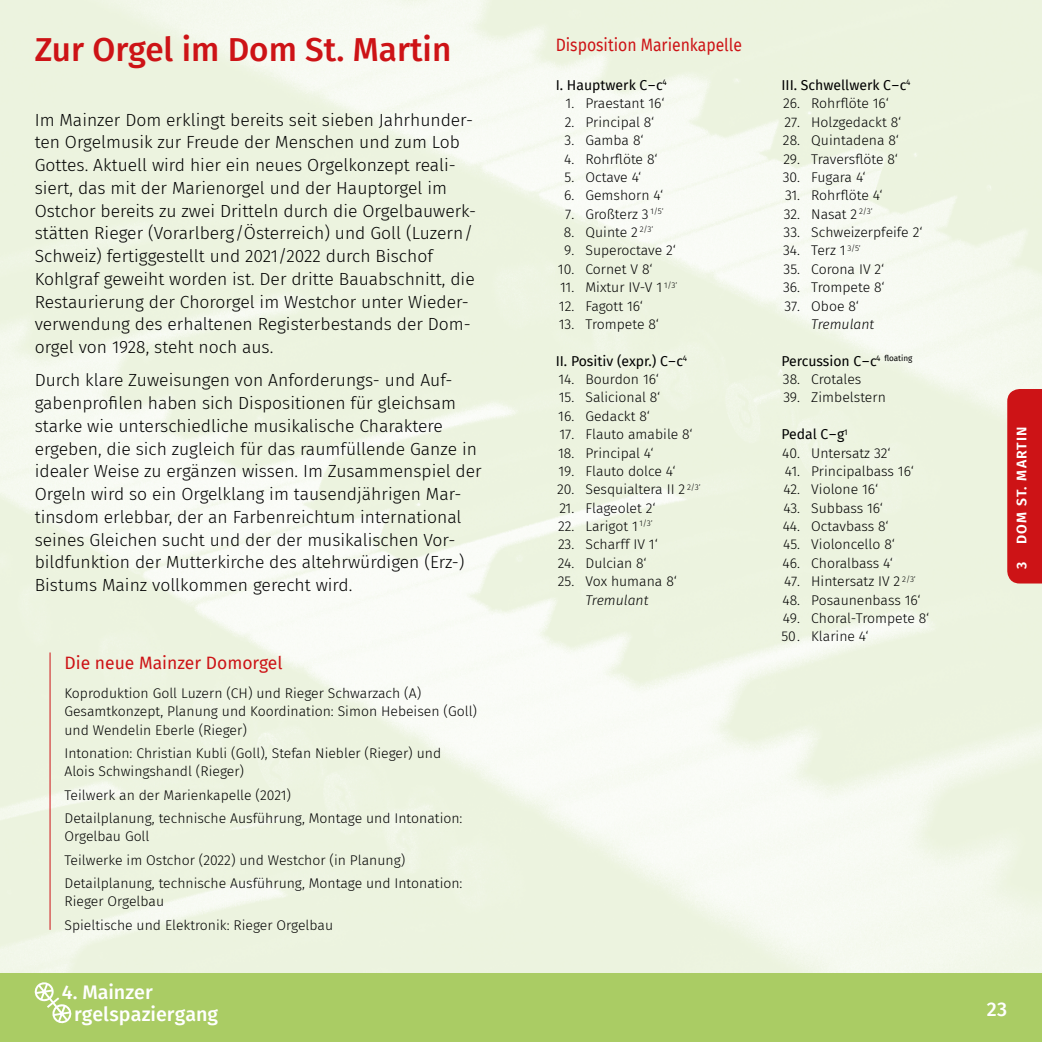
<style>
.page{position:relative;width:1042px;height:1042px;background:#fff}
.page>*{position:absolute;margin:0;border:0;box-sizing:border-box;transform-origin:0 0}
.t1{font:500 33.25px "Fira Sans";color:#cd1316}
.t2{font:500 19.6px/21.7px "Fira Sans";color:#fff}
.t3{font:300 17.5px/22.8px "Fira Sans";color:#000}
.t4{font:17.5px "Fira Sans";color:#cd1316;scale:.9 1}
.t5{font:17.5px "Fira Sans";color:#cd1316}
.t6{font:300 14px/23.3px "Fira Sans";color:#000}
.t7{font:14px "Fira Sans";color:#000}
.t8{font:italic 300 14px "Fira Sans";color:#000}
.t9{font:600 14px "Fira Sans";letter-spacing:.08em;color:#fff}
</style>
<div class="page">
<div style="left:0;top:972px;width:1042px;height:70px;background:#aacc64"></div>
<svg style="left:34px;top:982px;width:38px;height:42px"></svg>
<div style="left:1007px;top:389px;width:35px;height:194px;background:#cd1316"></div>
<hr style="left:50px;top:652px;width:1px;height:278px;background:#cd1316">
<h1 class="t1" style="left:35px;top:23px;width:418px">Zur Orgel im Dom St. Martin</h1>
<p class="t3" style="left:35px;top:108px;width:443px">Im Mainzer Dom erklingt bereits seit sieben Jahrhunder&shy;ten Orgelmusik zur Freude der Menschen und zum Lob Gottes. Aktuell wird hier ein neues Orgelkonzept reali&shy;siert, das mit der Marienorgel und der Hauptorgel im Ostchor bereits zu zwei Dritteln durch die Orgelbauwerk&shy;stätten Rieger (Vorarlberg/Österreich) und Goll (Luzern/ Schweiz) fertiggestellt und 2021/2022 durch Bischof Kohlgraf geweiht worden ist. Der dritte Bauabschnitt, die Restaurierung der Chororgel im Westchor unter Wieder&shy;verwendung des erhaltenen Registerbestands der Dom&shy;orgel von 1928, steht noch aus.</p>
<p class="t3" style="left:35px;top:369px;width:448px">Durch klare Zuweisungen von Anforderungs- und Auf&shy;gabenprofilen haben sich Dispositionen für gleichsam starke wie unterschiedliche musikalische Charaktere ergeben, die sich zugleich für das raumfüllende Ganze in idealer Weise zu ergänzen wissen. Im Zusammenspiel der Orgeln wird so ein Orgelklang im tausendjährigen Mar&shy;tinsdom erlebbar, der an Farbenreichtum international seines Gleichen sucht und der der musikalischen Vor&shy;bildfunktion der Mutterkirche des altehrwürdigen (Erz-)<br>Bistums Mainz vollkommen gerecht wird.</p>
<p class="t5" style="left:64px;top:649px;width:219px">Die neue Mainzer Domorgel</p>
<p class="t6" style="left:64px;top:683px;width:414px;line-height:18.4px">Koproduktion Goll Luzern (CH) und Rieger Schwarzach (A)<br>Gesamtkonzept, Planung und Koordination: Simon Hebeisen (Goll) und Wendelin Eberle (Rieger)</p>
<p class="t6" style="left:64px;top:744px;width:378px;line-height:18.4px">Intonation: Christian Kubli (Goll), Stefan Niebler (Rieger) und<br>Alois Schwingshandl (Rieger)</p>
<p class="t6" style="left:64px;top:783px;width:399px">Teilwerk an der Marienkapelle (2021)<br>Detailplanung, technische Ausführung, Montage und Intonation:</p>
<p class="t6" style="left:64px;top:825px;width:399px">Orgelbau Goll<br>Teilwerke im Ostchor (2022) und Westchor (in Planung)<br>Detailplanung, technische Ausführung, Montage und Intonation:</p>
<p class="t6" style="left:64px;top:890px;width:270px">Rieger Orgelbau<br>Spieltische und Elektronik: Rieger Orgelbau</p>
<h2 class="t2" style="left:74px;top:980px;width:146px;text-indent:-12px">4. Mainzer rgelspaziergang</h2>
<p class="t4" style="left:556px;top:32px;width:208px">Disposition Marienkapelle</p>
<p class="t7" style="left:556px;top:75px;width:112px">I. Hauptwerk C–c<sup>4</sup></p>
<p class="t6" style="left:566px;top:92px;width:100px">1. Praestant 16‘</p>
<p class="t6" style="left:565px;top:110px;width:91px">2. Principal 8‘</p>
<p class="t6" style="left:564px;top:129px;width:80px">3. Gamba 8‘</p>
<p class="t6" style="left:564px;top:147px;width:95px">4. Rohrflöte 8‘</p>
<p class="t6" style="left:564px;top:165px;width:78px">5. Octave 4‘</p>
<p class="t6" style="left:564px;top:184px;width:101px">6. Gemshorn 4‘</p>
<p class="t6" style="left:565px;top:202px;width:100px">7. Großterz 3 <sup>1/5‘</sup></p>
<p class="t6" style="left:564px;top:220px;width:91px">8. Quinte 2 <sup>2/3‘</sup></p>
<p class="t6" style="left:564px;top:239px;width:113px">9. Superoctave 2‘</p>
<p class="t6" style="left:558px;top:257px;width:96px">10. Cornet V 8‘</p>
<p class="t6" style="left:560px;top:276px;width:119px">11. Mixtur IV-V 1 <sup>1/3‘</sup></p>
<p class="t6" style="left:559px;top:294px;width:86px">12. Fagott 16‘</p>
<p class="t6" style="left:559px;top:312px;width:101px">13. Trompete 8‘</p>
<p class="t7" style="left:556px;top:350px;width:133px">II. Positiv (expr.) C–c<sup>4</sup></p>
<p class="t6" style="left:558px;top:367px;width:102px">14. Bourdon 16‘</p>
<p class="t6" style="left:559px;top:386px;width:103px">15. Salicional 8‘</p>
<p class="t6" style="left:558px;top:404px;width:93px">16. Gedackt 8‘</p>
<p class="t6" style="left:559px;top:422px;width:135px">17. Flauto amabile 8‘</p>
<p class="t6" style="left:558px;top:441px;width:97px">18. Principal 4‘</p>
<p class="t6" style="left:558px;top:459px;width:119px">19. Flauto dolce 4‘</p>
<p class="t6" style="left:557px;top:478px;width:145px">20. Sesquialtera II 2 <sup>2/3‘</sup></p>
<p class="t6" style="left:559px;top:496px;width:98px">21. Flageolet 2‘</p>
<p class="t6" style="left:558px;top:514px;width:96px">22. Larigot 1 <sup>1/3‘</sup></p>
<p class="t6" style="left:558px;top:533px;width:101px">23. Scharff IV 1‘</p>
<p class="t6" style="left:558px;top:551px;width:90px">24. Dulcian 8‘</p>
<p class="t6" style="left:558px;top:570px;width:120px">25. Vox humana 8‘</p>
<p class="t8" style="left:585px;top:590px;width:64px">Tremulant</p>
<p class="t7" style="left:781px;top:75px;width:130px">III. Schwellwerk C–c<sup>4</sup></p>
<p class="t6" style="left:783px;top:92px;width:107px">26. Rohrflöte 16‘</p>
<p class="t6" style="left:784px;top:110px;width:118px">27. Holzgedackt 8‘</p>
<p class="t6" style="left:783px;top:129px;width:117px">28. Quintadena 8‘</p>
<p class="t6" style="left:783px;top:147px;width:116px">29. Traversflöte 8‘</p>
<p class="t6" style="left:783px;top:165px;width:84px">30. Fugara 4‘</p>
<p class="t6" style="left:785px;top:184px;width:99px">31. Rohrflöte 4‘</p>
<p class="t6" style="left:784px;top:202px;width:90px">32. Nasat 2 <sup>2/3‘</sup></p>
<p class="t6" style="left:783px;top:220px;width:140px">33. Schweizerpfeife 2‘</p>
<p class="t6" style="left:783px;top:239px;width:79px">34. Terz 1 <sup>3/5‘</sup></p>
<p class="t6" style="left:783px;top:257px;width:102px">35. Corona IV 2‘</p>
<p class="t6" style="left:783px;top:276px;width:103px">36. Trompete 8‘</p>
<p class="t6" style="left:784px;top:294px;width:76px">37. Oboe 8‘</p>
<p class="t8" style="left:811px;top:314px;width:64px">Tremulant</p>
<p class="t7" style="left:781px;top:350px;width:133px">Percussion C–c<sup>4</sup> <sup>floating</sup></p>
<p class="t6" style="left:783px;top:367px;width:80px">38. Crotales</p>
<p class="t6" style="left:783px;top:386px;width:104px">39. Zimbelstern</p>
<p class="t7" style="left:781px;top:424px;width:68px">Pedal C–g<sup>1</sup></p>
<p class="t6" style="left:782px;top:441px;width:110px">40. Untersatz 32‘</p>
<p class="t6" style="left:785px;top:459px;width:130px">41. Principalbass 16‘</p>
<p class="t6" style="left:783px;top:478px;width:96px">42. Violone 16‘</p>
<p class="t6" style="left:783px;top:496px;width:101px">43. Subbass 16‘</p>
<p class="t6" style="left:783px;top:514px;width:107px">44. Octavbass 8‘</p>
<p class="t6" style="left:783px;top:533px;width:113px">45. Violoncello 8‘</p>
<p class="t6" style="left:782px;top:551px;width:112px">46. Choralbass 4‘</p>
<p class="t6" style="left:784px;top:569px;width:133px">47. Hintersatz IV 2 <sup>2/3‘</sup></p>
<p class="t6" style="left:782px;top:588px;width:140px">48. Posaunenbass 16‘</p>
<p class="t6" style="left:783px;top:606px;width:148px">49. Choral-Trompete 8‘</p>
<p class="t6" style="left:781px;top:625px;width:89px">50. Klarine 4‘</p>
<p class="t9" style="left:1010px;top:544px;width:119px;rotate:-90deg">Dom St. Marti n</p>
<p class="t9" style="left:1010px;top:568px;width:9px;rotate:-90deg">3</p>
<h2 class="t2" style="left:987px;top:998px;width:22px">23</h2>
</div>
